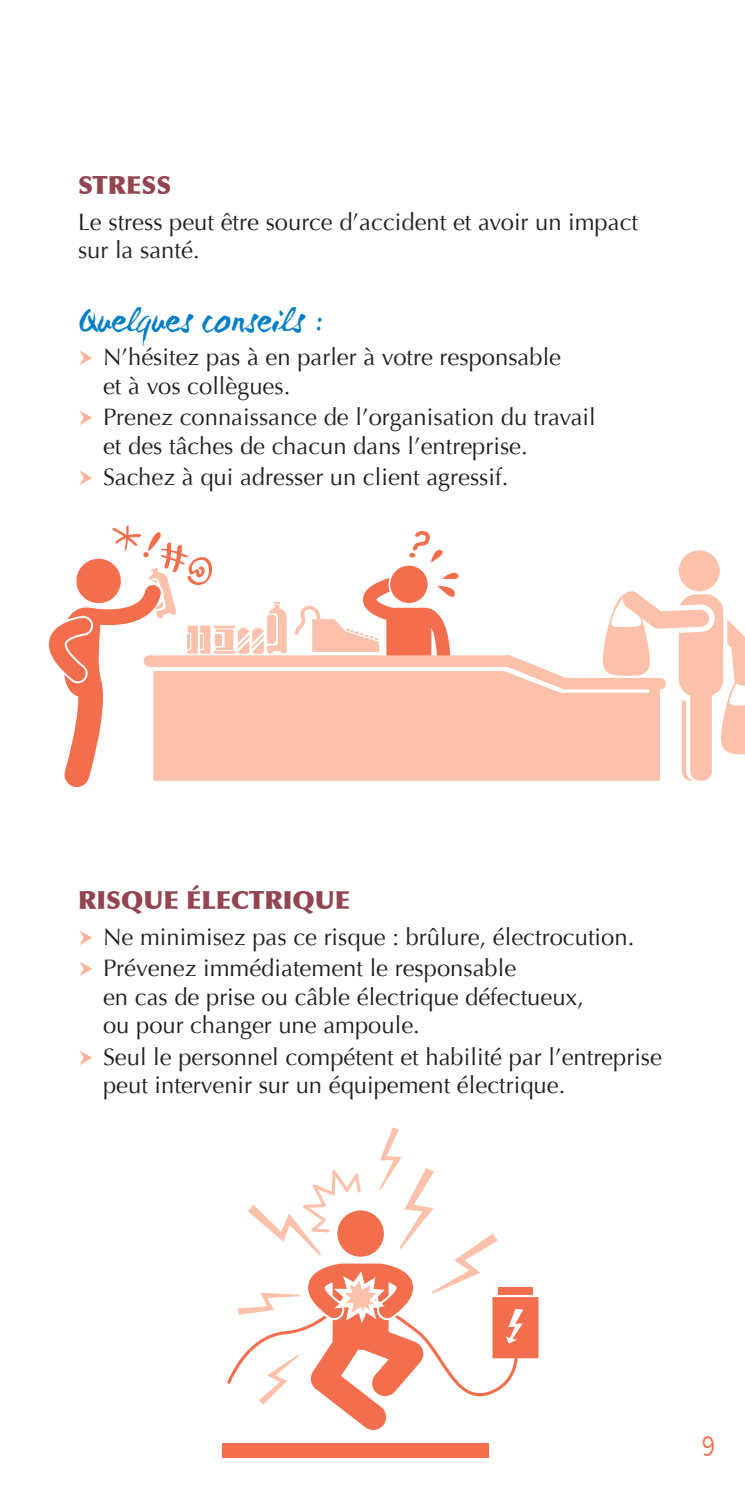
<style>
.page{position:relative;width:745px;height:1489px;background:#fff}
.page>*{position:absolute;margin:0;border:0;box-sizing:border-box;transform-origin:0 0}
.t1{font:35px "WC Mano Negra Bta";color:#007ec5}
.t2{font:300 condensed 30px "Abadi";color:#f36e4d}
.t3{font:900 25px "Optima";color:#924550}
.t4{font:23.75px/28.5px "Optima";color:#231f20}
</style>
<div class="page">
<div style="left:678px;top:550px;width:41px;height:41px;background:#fbc1aa;border-radius:50%"></div>
<div style="left:144px;top:655px;width:369px;height:12px;background:#fbc1aa;border-radius:6px"></div>
<div style="left:286px;top:671px;width:215px;height:109px;background:#fbc1aa"></div>
<svg style="left:49px;top:524px;width:237px;height:263px"></svg>
<svg style="left:501px;top:590px;width:243px;height:190px"></svg>
<svg style="left:294px;top:531px;width:166px;height:125px"></svg>
<div style="left:223px;top:1443px;width:265px;height:14px;background:#f36e4d"></div>
<svg style="left:227px;top:1127px;width:311px;height:302px"></svg>
<p class="t3" style="left:78px;top:170px;width:95px">STRESS</p>
<p class="t4" style="left:78px;top:208px;width:561px">Le stress peut être source d’accident et avoir un impact sur la santé.</p>
<h1 class="t1" style="left:78px;top:297px;width:246px">Quelques conseils :</h1>
<p class="t4" style="left:103px;top:343px;width:459px">N’hésitez pas à en parler à votre responsable et à vos collègues.</p>
<p class="t4" style="left:103px;top:403px;width:494px">Prenez connaissance de l’organisation du travail et des tâches de chacun dans l’entreprise.</p>
<p class="t4" style="left:103px;top:463px;width:406px">Sachez à qui adresser un client agressif.</p>
<p class="t3" style="left:78px;top:885px;width:273px">RISQUE ÉLECTRIQUE</p>
<p class="t4" style="left:103px;top:921px;width:532px;line-height:31.2px">Ne minimisez pas ce risque : brûlure, électrocution.<br>Prévenez immédiatement le responsable</p>
<p class="t4" style="left:103px;top:982px;width:482px">en cas de prise ou câble électrique défectueux, ou pour changer une ampoule.</p>
<p class="t4" style="left:103px;top:1042px;width:560px">Seul le personnel compétent et habilité par l’entreprise peut intervenir sur un équipement électrique.</p>
<p class="t2" style="left:701px;top:1428px;width:15px">9</p>
</div>
